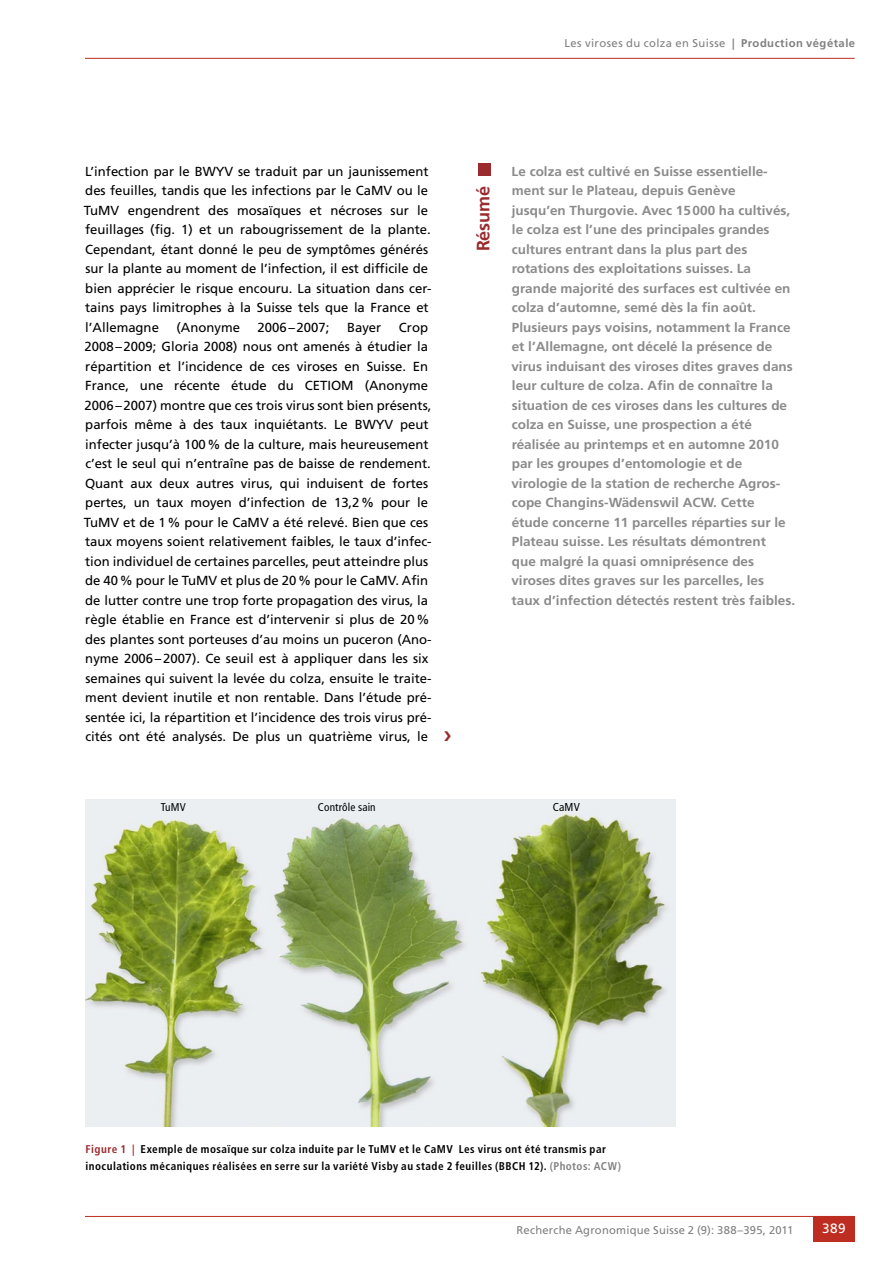
<style>
.page{position:relative;width:893px;height:1263px;background:#fff}
.page>*{position:absolute;margin:0;border:0;box-sizing:border-box;transform-origin:0 0}
.t1{font:700 18px "Frutiger LT Std";letter-spacing:-.005em;color:#9a2b2f}
.t2{font:13.5px "Frutiger LT Std";color:#fff}
.t3{font:13.2px/19.5px "Frutiger LT Std";color:#000}
.t4{font:700 13.2px/19.5px "Frutiger LT Std";color:#8b8b8b}
.t5{font:condensed 11.55px "Frutiger LT Std";color:#000}
.t6{font:700 condensed 11.25px/16.5px "Frutiger LT Std";letter-spacing:.04em;color:#000}
.t7{font:11.25px "Frutiger LT Std";letter-spacing:.025em;color:#808080}
.t8{font:condensed 11.25px "Frutiger LT Std";letter-spacing:.015em;color:#000}
.s1{font-weight:700}
.s2{color:#9a2b2f}
.s3{color:#808080}
</style>
<div class="page">
<hr style="left:85px;top:58px;width:770px;height:1px;background:#bd2d21">
<div style="left:478px;top:163px;width:13px;height:13px;background:#9a2b2f"></div>
<hr style="left:85px;top:1216px;width:770px;height:1px;background:#bd2d21">
<div style="left:813px;top:1216px;width:42px;height:26px;background:#bd2d21"></div>
<img style="left:85px;top:800px;width:591px;height:326px">
<p class="t7" style="left:564px;top:36px;width:292px">Les viroses du colza en Suisse <span class="s1">| Production végétale</span></p>
<p class="t3" style="left:84px;top:161px;width:349px">L’infection par le BWYV se traduit par un jaunissement des feuilles, tandis que les infections par le CaMV ou le TuMV engendrent des mosaïques et nécroses sur le feuillages (fig. 1) et un rabougrissement de la plante.<br>Cependant, étant donné le peu de symptômes générés sur la plante au moment de l’infection, il est difficile de bien apprécier le risque encouru. La situation dans cer&shy;tains pays limitrophes à la Suisse tels que la France et l’Allemagne</p>
<p class="t3" style="left:177px;top:317px;width:65px">(Anonyme</p>
<p class="t3" style="left:258px;top:317px;width:73px">2006–2007;</p>
<p class="t3" style="left:347px;top:317px;width:36px">Bayer</p>
<p class="t3" style="left:84px;top:317px;width:349px;text-indent:315px">Crop 2008–2009; Gloria 2008) nous ont amenés à étudier la répartition et l’incidence de ces viroses en Suisse. En France, une récente étude du CETIOM (Anonyme 2006–2007) montre que ces trois virus sont bien présents, parfois même à des taux inquiétants. Le BWYV peut infecter jusqu’à 100% de la culture, mais heureusement c’est le seul qui n’entraîne pas de baisse de rendement.<br>Quant aux deux autres virus, qui induisent de fortes pertes, un taux moyen d’infection de 13,2% pour le TuMV et de 1% pour le CaMV a été relevé. Bien que ces taux moyens soient relativement faibles, le taux d’infec&shy;tion individuel de certaines parcelles, peut atteindre plus de 40% pour le TuMV et plus de 20% pour le CaMV. Afin de lutter contre une trop forte propagation des virus, la règle établie en France est d’intervenir si plus de 20% des plantes sont porteuses d’au moins un puceron (Ano&shy;nyme 2006–2007). Ce seuil est à appliquer dans les six semaines qui suivent la levée du colza, ensuite le traite&shy;ment devient inutile et non rentable. Dans l’étude pré&shy;sentée ici, la répartition et l’incidence des trois virus pré&shy;cités ont été analysés. De plus un quatrième virus, le</p>
<h1 class="t1" style="left:472px;top:251px;width:67px;rotate:-90deg">Résumé</h1>
<p class="t4" style="left:511px;top:161px;width:285px">Le colza est cultivé en Suisse essentielle&shy;ment sur le Plateau, depuis Genève<br>jusqu’en Thurgovie. Avec 15000 ha cultivés, le colza est l’une des principales grandes cultures entrant dans la plus part des rotations des exploitations suisses. La grande majorité des surfaces est cultivée en colza d’automne, semé dès la fin août.<br>Plusieurs pays voisins, notamment la France et l’Allemagne, ont décelé la présence de virus induisant des viroses dites graves dans leur culture de colza. Afin de connaître la situation de ces viroses dans les cultures de colza en Suisse, une prospection a été réalisée au printemps et en automne 2010 par les groupes d’entomologie et de virologie de la station de recherche Agros&shy;cope Changins-Wädenswil ACW. Cette<br>étude concerne 11 parcelles réparties sur le Plateau suisse. Les résultats démontrent<br>que malgré la quasi omniprésence des viroses dites graves sur les parcelles, les taux d’infection détectés restent très faibles.</p>
<p class="t8" style="left:161px;top:800px;width:27px">TuMV</p>
<p class="t8" style="left:318px;top:800px;width:59px">Contrôle sain</p>
<p class="t5" style="left:553px;top:800px;width:29px">CaMV</p>
<p class="t6" style="left:86px;top:1141px;width:537px"><span class="s2">Figure 1 |</span> Exemple de mosaïque sur colza induite par le TuMV et le CaMV Les virus ont été transmis par inoculations mécaniques réalisées en serre sur la variété Visby au stade 2 feuilles (BBCH 12). <span class="s3">(Photos: ACW)</span></p>
<p class="t7" style="left:517px;top:1223px;width:278px">Recherche Agronomique Suisse 2 (9): 388–395, 2011</p>
<p class="t2" style="left:822px;top:1221px;width:25px">389</p>
</div>
